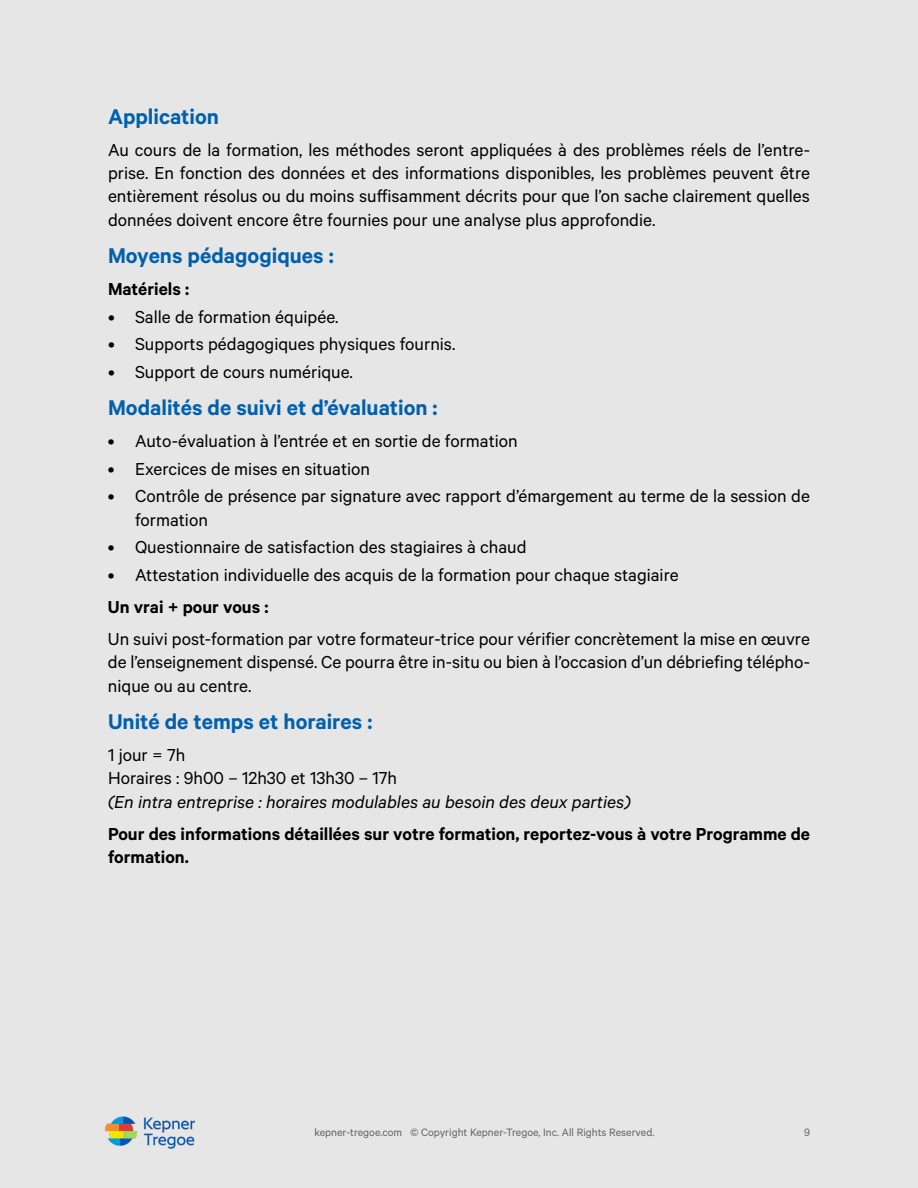
<style>
.page{position:relative;width:918px;height:1188px;background:#e5e6e5}
.page>*{position:absolute;margin:0;border:0;box-sizing:border-box;transform-origin:0 0}
.t1{font:600 24px "Calibre";color:#0060ac}
.t2{font:19.5px/23.4px "Calibre";color:#000;text-align:justify}
.t3{font:600 19.5px/23.4px "Calibre";color:#000}
.t4{font:italic 19.5px "Calibre";color:#000}
.t5{font:12px "Calibre";color:#636366}
.t6{font:12px "Calibre";color:#636367}
</style>
<div class="page">
<img style="left:105px;top:1117px;width:89px;height:31px">
<p class="t1" style="left:108px;top:102px;width:112px">Application</p>
<p class="t2" style="left:108px;top:137px;width:704px">Au cours de la formation, les méthodes seront appliquées à des problèmes réels de l’entre&shy;prise. En fonction des données et des informations disponibles, les problèmes peuvent être entièrement résolus ou du moins suffisamment décrits pour que l’on sache clairement quelles données doivent encore être fournies pour une analyse plus approfondie.</p>
<p class="t1" style="left:108px;top:241px;width:227px">Moyens pédagogiques :</p>
<p class="t3" style="left:108px;top:277px;width:83px">Matériels :</p>
<p class="t2" style="left:108px;top:304px;width:232px">• Salle de formation équipée.</p>
<p class="t2" style="left:108px;top:332px;width:349px">• Supports pédagogiques physiques fournis.</p>
<p class="t2" style="left:108px;top:359px;width:246px">• Support de cours numérique.</p>
<p class="t1" style="left:108px;top:393px;width:331px">Modalités de suivi et d’évaluation :</p>
<p class="t2" style="left:108px;top:429px;width:411px">• Auto-évaluation à l’entrée et en sortie de formation</p>
<p class="t2" style="left:108px;top:456px;width:264px">• Exercices de mises en situation</p>
<p class="t2" style="left:135px;top:484px;width:676px;text-indent:-27px">• Contrôle de présence par signature avec rapport d’émargement au terme de la session de formation</p>
<p class="t2" style="left:108px;top:535px;width:420px">• Questionnaire de satisfaction des stagiaires à chaud</p>
<p class="t2" style="left:108px;top:563px;width:572px">• Attestation individuelle des acquis de la formation pour chaque stagiaire</p>
<p class="t3" style="left:108px;top:595px;width:162px">Un vrai + pour vous :</p>
<p class="t2" style="left:108px;top:626px;width:703px">Un suivi post-formation par votre formateur-trice pour vérifier concrètement la mise en œuvre de l’enseignement dispensé. Ce pourra être in-situ ou bien à l’occasion d’un débriefing télépho&shy;nique ou au centre.</p>
<p class="t1" style="left:108px;top:707px;width:266px">Unité de temps et horaires :</p>
<p class="t2" style="left:108px;top:742px;width:290px">1 jour = 7h<br>Horaires : 9h00 – 12h30 et 13h30 – 17h</p>
<p class="t4" style="left:108px;top:790px;width:524px">(En intra entreprise : horaires modulables au besoin des deux parties)</p>
<p class="t3" style="left:108px;top:821px;width:704px">Pour des informations détaillées sur votre formation, reportez-vous à votre Programme de formation.</p>
<p class="t5" style="left:314px;top:1125px;width:342px">kepner-tregoe.com © Copyright Kepner-Tregoe, Inc. All Rights Reserved.</p>
<p class="t6" style="left:804px;top:1125px;width:7px">9</p>
</div>
